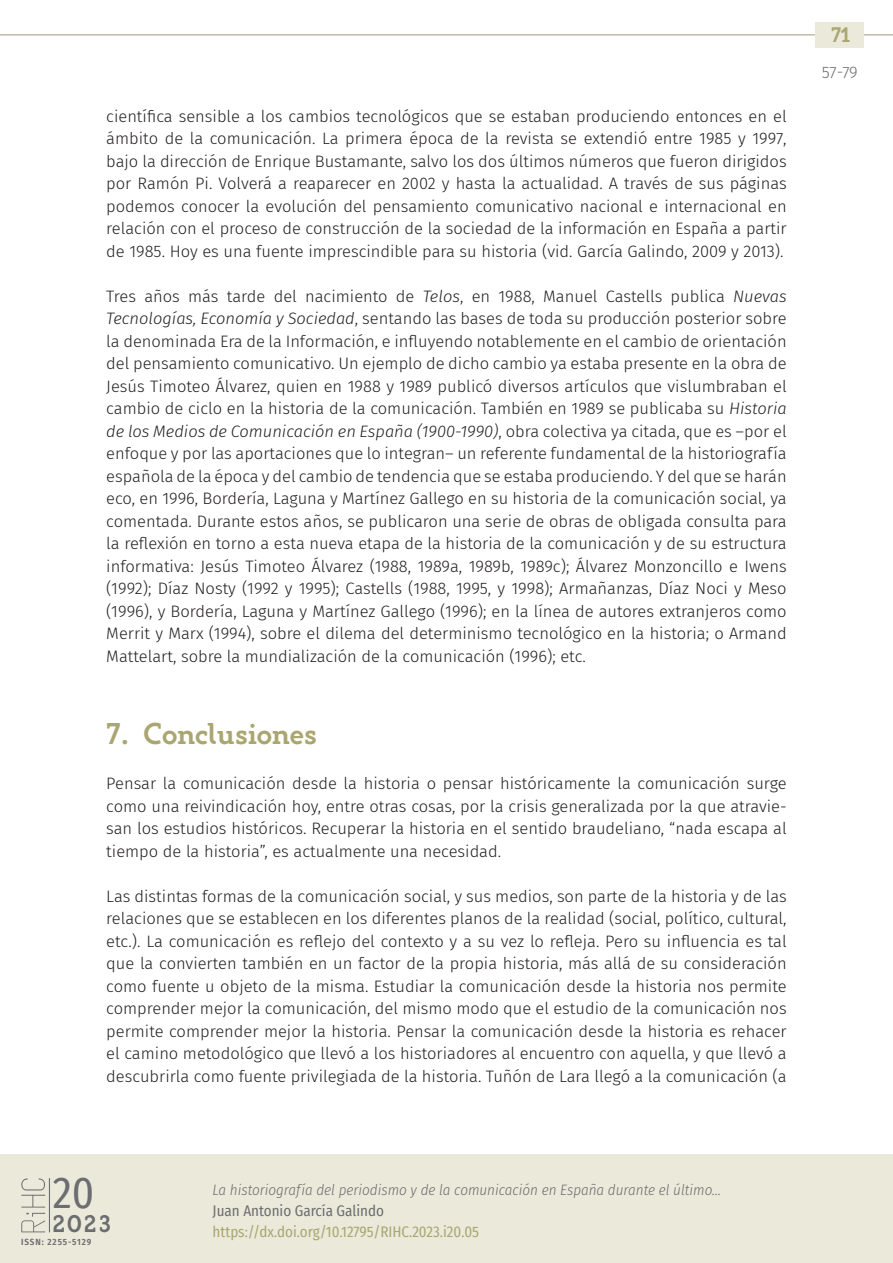
<style>
.page{position:relative;width:893px;height:1263px;background:#fff}
.page>*{position:absolute;margin:0;border:0;box-sizing:border-box;transform-origin:0 0}
.t1{font:43.2px "Fira Sans Condensed";color:#6c6d70}
._40_enunc_1{font:600 30px "Gambero";letter-spacing:-.005em;color:#aaa671}
.t2{font:600 24px "Gambero";color:#6c6d70}
.t3{font:600 21px "Gambero";color:#aaa671}
._00_bsc{font:300 16.5px/22.5px "Fira Sans";color:#231f20;text-align:justify}
._00_bsc_tras{font:300 16.5px/22.5px "Fira Sans";color:#231f20;text-align:justify}
.t4{font:300 16.5px "Fira Sans";color:#6c6d70}
.t5{font:italic 300 15px "Fira Sans Condensed";color:#6c6d70}
.t6{font:15px "Fira Sans Condensed";color:#aaa671}
.t7{font:15px "Fira Sans Condensed";color:#6c6d70}
.t8{font:600 9px "Fira Sans Condensed";letter-spacing:.1em;color:#6c6d70}
.s1{font-style:italic}
</style>
<div class="page">
<hr style="left:0;top:34px;width:893px;height:1px;background:#aea385">
<div style="left:816px;top:22px;width:48px;height:26px;background:#ebeada"></div>
<div style="left:0;top:1154px;width:893px;height:109px;background:#ebeada"></div>
<hr style="left:49px;top:1178px;width:1px;height:54px;background:#6c6d70">
<svg style="left:21px;top:1178px;width:24px;height:29px"></svg>
<svg style="left:21px;top:1213px;width:24px;height:19px"></svg>
<p class="_00_bsc" style="left:106px;top:105px;width:682px">científica sensible a los cambios tecnológicos que se estaban produciendo entonces en el ámbito de la comunicación. La primera época de la revista se extendió entre 1985 y 1997, bajo la dirección de Enrique Bustamante, salvo los dos últimos números que fueron dirigidos por Ramón Pi. Volverá a reaparecer en 2002 y hasta la actualidad. A través de sus páginas podemos conocer la evolución del pensamiento comunicativo nacional e internacional en relación con el proceso de construcción de la sociedad de la información en España a partir de 1985. Hoy es una fuente imprescindible para su historia (vid. García Galindo, 2009 y 2013).</p>
<p class="_00_bsc" style="left:106px;top:285px;width:682px">Tres años más tarde del nacimiento de <span class="s1">Telos</span>, en 1988, Manuel Castells publica <span class="s1">Nuevas Tecnologías, Economía y Sociedad</span>, sentando las bases de toda su producción posterior sobre la denominada Era de la Información, e influyendo notablemente en el cambio de orientación del pensamiento comunicativo. Un ejemplo de dicho cambio ya estaba presente en la obra de Jesús Timoteo Álvarez, quien en 1988 y 1989 publicó diversos artículos que vislumbraban el cambio de ciclo en la historia de la comunicación. También en 1989 se publicaba su <span class="s1">Historia de los Medios de Comunicación en España (1900-1990)</span>, obra colectiva ya citada, que es –por el enfoque y por las aportaciones que lo integran– un referente fundamental de la historiografía española de la época y del cambio de tendencia que se estaba produciendo. Y del que se harán eco, en 1996, Bordería, Laguna y Martínez Gallego en su historia de la comunicación social, ya comentada. Durante estos años, se publicaron una serie de obras de obligada consulta para la reflexión en torno a esta nueva etapa de la historia de la comunicación y de su estructura informativa: Jesús Timoteo Álvarez (1988, 1989a, 1989b, 1989c); Álvarez Monzoncillo e Iwens (1992); Díaz Nosty (1992 y 1995); Castells (1988, 1995, y 1998); Armañanzas, Díaz Noci y Meso (1996), y Bordería, Laguna y Martínez Gallego (1996); en la línea de autores extranjeros como Merrit y Marx (1994), sobre el dilema del determinismo tecnológico en la historia; o Armand Mattelart, sobre la mundialización de la comunicación (1996); etc.</p>
<p class="_40_enunc_1" style="left:106px;top:715px;width:212px">7. Conclusiones</p>
<p class="_00_bsc_tras" style="left:106px;top:772px;width:682px">Pensar la comunicación desde la historia o pensar históricamente la comunicación surge como una reivindicación hoy, entre otras cosas, por la crisis generalizada por la que atravie&shy;san los estudios históricos. Recuperar la historia en el sentido braudeliano, “nada escapa al tiempo de la historia”, es actualmente una necesidad.</p>
<p class="_00_bsc" style="left:106px;top:885px;width:682px">Las distintas formas de la comunicación social, y sus medios, son parte de la historia y de las relaciones que se establecen en los diferentes planos de la realidad (social, político, cultural, etc.). La comunicación es reflejo del contexto y a su vez lo refleja. Pero su influencia es tal que la convierten también en un factor de la propia historia, más allá de su consideración como fuente u objeto de la misma. Estudiar la comunicación desde la historia nos permite comprender mejor la comunicación, del mismo modo que el estudio de la comunicación nos permite comprender mejor la historia. Pensar la comunicación desde la historia es rehacer el camino metodológico que llevó a los historiadores al encuentro con aquella, y que llevó a descubrirla como fuente privilegiada de la historia. Tuñón de Lara llegó a la comunicación (a</p>
<p class="t3" style="left:831px;top:22px;width:21px">71</p>
<p class="t4" style="left:822px;top:60px;width:37px">57-79</p>
<h1 class="t1" style="left:53px;top:1160px;width:43px">20</h1>
<h3 class="t2" style="left:53px;top:1209px;width:60px">2023</h3>
<p class="t8" style="left:21px;top:1234px;width:71px">ISSN: 2255-5129</p>
<p class="t5" style="left:213px;top:1179px;width:510px">La historiografía del periodismo y de la comunicación en España durante el último…</p>
<p class="t7" style="left:213px;top:1199px;width:173px">Juan Antonio García Galindo</p>
<p class="t6" style="left:213px;top:1220px;width:268px">https://dx.doi.org/10.12795/RIHC.2023.i20.05</p>
</div>
